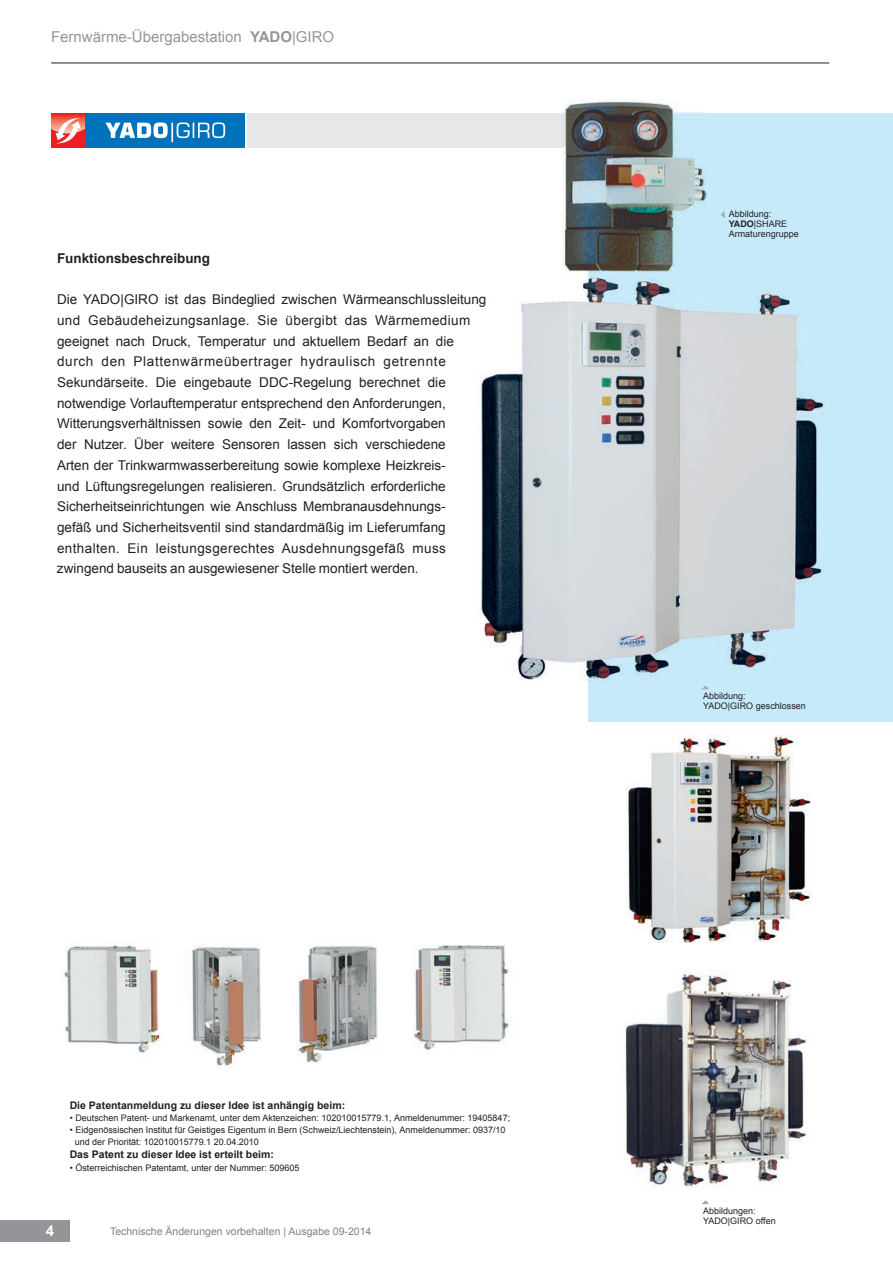
<style>
.page{position:relative;width:893px;height:1263px;background:#fff}
.page>*{position:absolute;margin:0;border:0;box-sizing:border-box;transform-origin:0 0}
.t1{font:15px "Arial";color:#939598}
.t2{font:700 15px "Arial";color:#fff}
.t3{font:13.5px/20.7px "Arial";color:#231f20}
.t4{font:700 13.5px "Arial";color:#231f20}
.t5{font:700 10.5px "Arial";color:#231f20}
.t6{font:10.5px "Arial";color:#808285}
.t7{font:9px/10.1px "Arial";color:#231f20}
.s1{font-weight:700}
</style>
<div class="page">
<div style="left:0;top:1220px;width:70px;height:22px;background:#939598"></div>
<svg style="left:702px;top:1200px;width:7px;height:4px"></svg>
<div style="left:588px;top:114px;width:304px;height:608px;background:#c6eafa"></div>
<img style="left:479px;top:275px;width:346px;height:406px">
<div style="left:51px;top:114px;width:34px;height:34px;background:#ee1d23"></div>
<svg style="left:51px;top:115px;width:34px;height:28px"></svg>
<svg style="left:702px;top:685px;width:7px;height:4px"></svg>
<div style="left:86px;top:114px;width:159px;height:34px;background:#0072bc"></div>
<svg style="left:105px;top:122px;width:120px;height:20px"></svg>
<div style="left:247px;top:114px;width:341px;height:34px;background:#e6e7e9"></div>
<svg style="left:721px;top:211px;width:4px;height:7px"></svg>
<img style="left:562px;top:101px;width:144px;height:172px">
<img style="left:625px;top:969px;width:182px;height:219px">
<hr style="left:51px;top:63px;width:778px;height:1px;background:#231f20">
<img style="left:627px;top:735px;width:185px;height:207px">
<img style="left:64px;top:944px;width:96px;height:110px">
<img style="left:160px;top:946px;width:102px;height:120px">
<img style="left:413px;top:945px;width:98px;height:105px">
<img style="left:297px;top:946px;width:81px;height:117px">
<p class="t1" style="left:51px;top:31px;width:285px">Fernwärme-Übergabestation <span class="s1">YADO</span>|GIRO</p>
<p class="t4" style="left:57px;top:253px;width:155px">Funktionsbeschreibung</p>
<p class="t3" style="left:57px;top:290px;width:431px">Die YADO|GIRO ist das Bindeglied zwischen Wärmeanschlussleitung und Gebäudeheizungsanlage. Sie übergibt das Wärmemedium geeignet nach Druck, Temperatur und aktuellem Bedarf an die durch den Plattenwärmeübertrager hydraulisch getrennte Sekundärseite. Die eingebaute DDC-Regelung berechnet die notwendige Vorlauftemperatur entsprechend den Anforderungen, Witterungsverhältnissen sowie den Zeit- und Komfortvorgaben<br>der Nutzer. Über weitere Sensoren lassen sich verschiedene<br>Arten der Trinkwarmwasserbereitung sowie komplexe Heizkreis-<br>und Lüftungsregelungen realisieren. Grundsätzlich erforderliche Sicherheitseinrichtungen wie Anschluss Membranausdehnungs-<br>gefäß und Sicherheitsventil sind standardmäßig im Lieferumfang enthalten. Ein leistungsgerechtes Ausdehnungsgefäß muss zwingend bauseits an ausgewiesener Stelle montiert werden.</p>
<p class="t5" style="left:70px;top:1101px;width:277px">Die Patentanmeldung zu dieser Idee ist anhängig beim:</p>
<p class="t7" style="left:70px;top:1113px;width:442px">• Deutschen Patent- und Markenamt, unter dem Aktenzeichen: 102010015779.1, Anmeldenummer: 19405847;</p>
<p class="t7" style="left:75px;top:1124px;width:432px;line-height:11.9px;text-indent:-5px">• Eidgenössischen Institut für Geistiges Eigentum in Bern (Schweiz/Liechtenstein), Anmeldenummer: 0937/10 und der Priorität: 102010015779.1 20.04.2010</p>
<p class="t5" style="left:70px;top:1151px;width:206px">Das Patent zu dieser Idee ist erteilt beim:</p>
<p class="t7" style="left:70px;top:1163px;width:231px">• Österreichischen Patentamt, unter der Nummer: 509605</p>
<p class="t2" style="left:46px;top:1225px;width:10px">4</p>
<p class="t6" style="left:110px;top:1227px;width:263px">Technische Änderungen vorbehalten | Ausgabe 09-2014</p>
<p class="t7" style="left:729px;top:210px;width:72px">Abbildung:<br><span class="s1">YADO</span>|SHARE<br>Armaturengruppe</p>
<p class="t7" style="left:703px;top:691px;width:104px">Abbildung:<br>YADO|GIRO geschlossen</p>
<p class="t7" style="left:703px;top:1207px;width:74px">Abbildungen:<br>YADO|GIRO offen</p>
</div>
